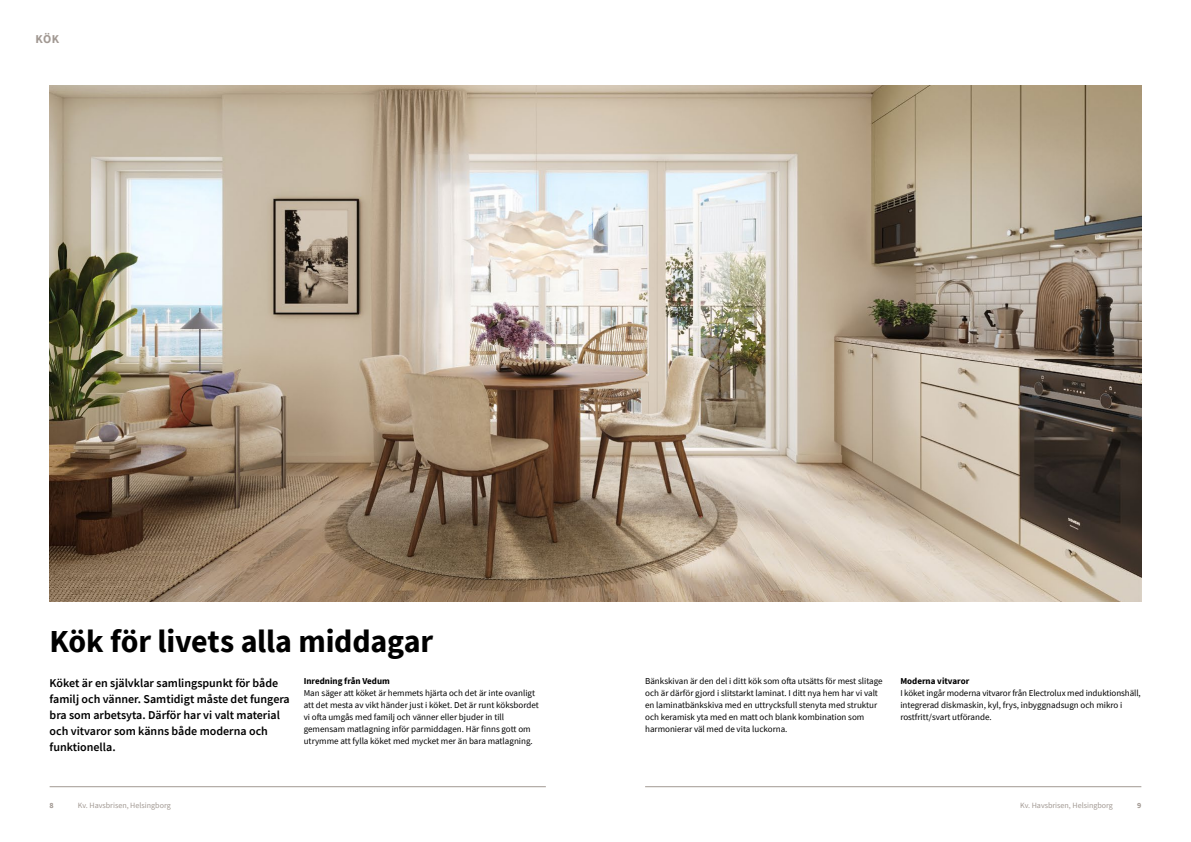
<style>
.page{position:relative;width:1191px;height:842px;background:#fff}
.page>*{position:absolute;margin:0;border:0;box-sizing:border-box;transform-origin:0 0}
.t1{font:700 32px "Source Sans Pro";letter-spacing:-.005em;color:#000}
.t2{font:600 12px/16px "Source Sans Pro";color:#000}
.t3{font:700 12px "Source Sans Pro";color:#a29993}
.t4{font:9px/12px "Source Sans Pro";color:#000}
.t5{font:700 9px "Source Sans Pro";color:#000}
.t6{font:8px "Source Sans Pro";color:#a29993}
.t7{font:700 8px "Source Sans Pro";color:#a29993}
</style>
<div class="page">
<hr style="left:645px;top:786px;width:496px;height:1px;background:#a29993">
<hr style="left:50px;top:786px;width:496px;height:1px;background:#a29993">
<img style="left:50px;top:85px;width:1091px;height:516px">
<h2 class="t3" style="left:35px;top:30px;width:25px">KÖK</h2>
<h1 class="t1" style="left:50px;top:620px;width:385px">Kök för livets alla middagar</h1>
<h2 class="t2" style="left:50px;top:674px;width:242px">Köket är en självklar samlingspunkt för både familj och vänner. Samtidigt måste det fungera bra som arbetsyta. Därför har vi valt material och vitvaror som känns både moderna och funktionella.</h2>
<p class="t5" style="left:304px;top:675px;width:88px">Inredning från Vedum</p>
<p class="t4" style="left:304px;top:687px;width:237px">Man säger att köket är hemmets hjärta och det är inte ovanligt att det mesta av vikt händer just i köket. Det är runt köksbordet vi ofta umgås med familj och vänner eller bjuder in till gemensam matlagning inför parmiddagen. Här finns gott om utrymme att fylla köket med mycket mer än bara matlagning.</p>
<p class="t4" style="left:645px;top:675px;width:239px">Bänkskivan är den del i ditt kök som ofta utsätts för mest slitage och är därför gjord i slitstarkt laminat. I ditt nya hem har vi valt en laminatbänkskiva med en uttrycksfull stenyta med struktur och keramisk yta med en matt och blank kombination som harmonierar väl med de vita luckorna.</p>
<p class="t5" style="left:900px;top:675px;width:70px">Moderna vitvaror</p>
<p class="t4" style="left:900px;top:687px;width:242px">I köket ingår moderna vitvaror från Electrolux med induktionshäll, integrerad diskmaskin, kyl, frys, inbyggnadsugn och mikro i rostfritt/svart utförande.</p>
<p class="t7" style="left:50px;top:800px;width:6px">8</p>
<p class="t6" style="left:78px;top:800px;width:94px">Kv. Havsbrisen, Helsingborg</p>
<p class="t6" style="left:1020px;top:800px;width:94px">Kv. Havsbrisen, Helsingborg</p>
<p class="t7" style="left:1137px;top:800px;width:6px">9</p>
</div>
